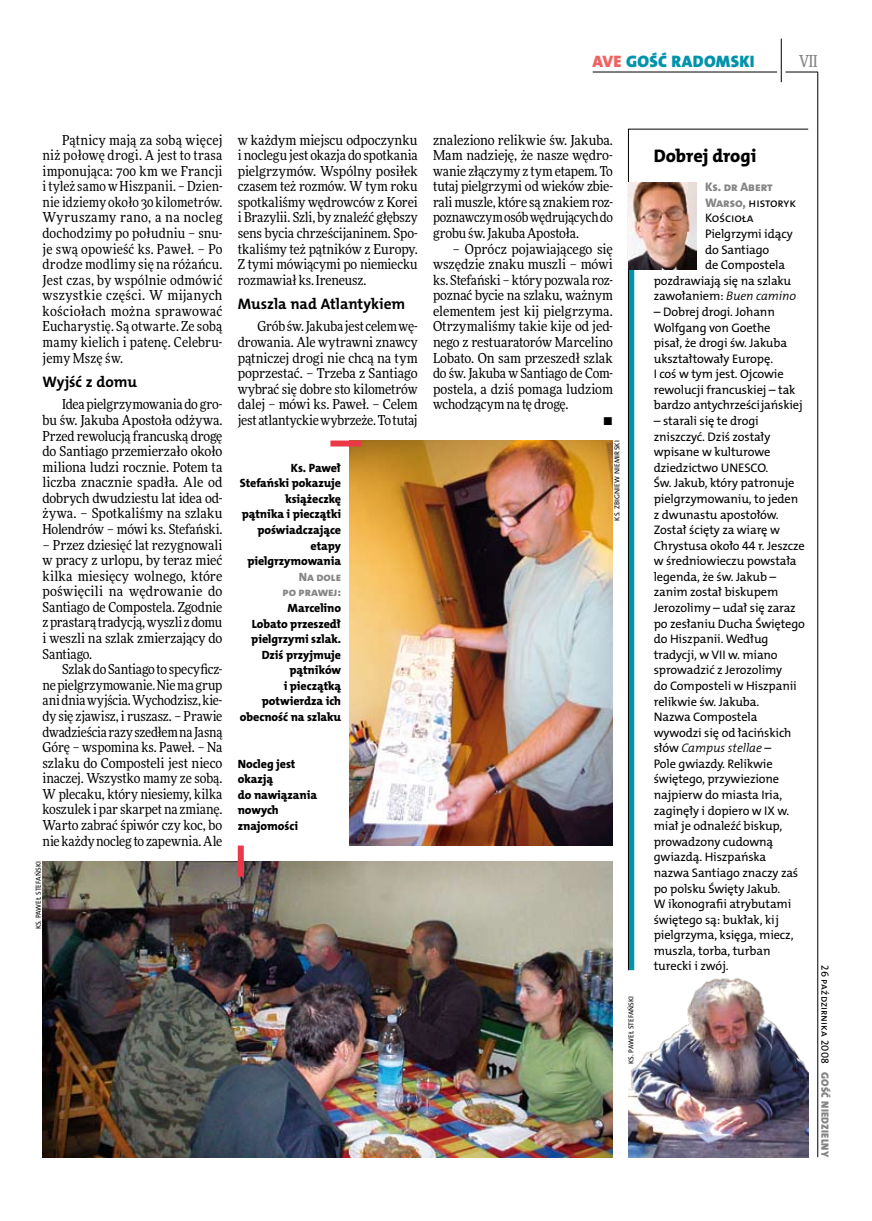
<style>
.page{position:relative;width:872px;height:1221px;background:#fff}
.page>*{position:absolute;margin:0;border:0;box-sizing:border-box;transform-origin:0 0}
.t1{font:18.3px "The Mix HP8 Ex Bld";color:#000}
.t2{font:16.65px "The Mix HP9 Blk";letter-spacing:.02em;color:#0093aa}
.t3{font:500 16.5px "Freeday Narrow";color:#858486;scale:.9 1}
.t4{font:15.3px "The Mix HP7 Bld";color:#000}
.t5{font:13.8px/15.6px "Freeday Narrow News";letter-spacing:-.005em;color:#000;text-align:justify}
.t6{font:12.45px/15.6px "The Mix HP5 Plain";letter-spacing:-.01em;color:#000}
.t7{font:12.45px "The Mix HP4 Se Lig IT";letter-spacing:-.005em;color:#000}
.t8{font:12.45px "The Mix HP8 Ex Bld";letter-spacing:-.005em;color:#858486}
.t9{font:12px/15.6px "The Mix HP8 Ex Bld";letter-spacing:-.005em;color:#000;text-align:right}
.t10{font:12px/15.6px "The Mix HP8 Ex Bld";letter-spacing:-.005em;color:#858486;text-align:right}
.t11{font:10.5px "The Mix HP5 Plain";letter-spacing:.01em;color:#000}
.t12{font:10.5px "The Mix HP9 Blk";letter-spacing:.025em;color:#858486}
.t13{font:7.2px "The Mix HP5 Plain";letter-spacing:.015em;color:#000}
.s1{color:#ef6463}
.s2{font-family:"The Mix HP8 Ex Bld";color:#858486}
.s3{font-family:"The Mix HP4 Se Lig IT"}
.s4{font-family:"The Mix HP5 Plain"}
</style>
<div class="page">
<hr style="left:817px;top:72px;width:1px;height:1084px;background:#000">
<hr style="left:781px;top:39px;width:1px;height:43px;background:#000">
<hr style="left:785px;top:72px;width:32px;height:1px;background:#000">
<hr style="left:592px;top:72px;width:185px;height:1px;background:#000">
<img style="left:43px;top:861px;width:570px;height:295px">
<svg style="left:628px;top:129px;width:180px;height:804px"></svg>
<img style="left:628px;top:182px;width:68px;height:87px">
<img style="left:628px;top:933px;width:180px;height:223px">
<img style="left:350px;top:440px;width:263px;height:405px">
<div style="left:330px;top:440px;width:31px;height:6px;background:#eb3848"></div>
<div style="left:238px;top:845px;width:6px;height:31px;background:#eb3848"></div>
<p class="t2" style="left:592px;top:50px;width:164px"><span class="s1">AVE</span> GOŚĆ RADOMSKI</p>
<p class="t3" style="left:799px;top:50px;width:22px">VII</p>
<p class="t5" style="left:43px;top:132px;width:181px;text-indent:20px">Pątnicy mają za sobą więcej niż połowę drogi. A jest to trasa imponująca: 700 km we Francji ityleż samo w Hiszpanii. – Dzien&shy;nie idziemy około 30 kilometrów.<br>Wyruszamy rano, a na nocleg dochodzimy po południu – snu&shy;je swą opowieść ks. Paweł. – Po drodze modlimy się na różańcu.<br>Jest czas, by wspólnie odmówić wszystkie części. W mijanych kościołach można sprawować Eucharystię. Są otwarte. Ze sobą mamy kielich i patenę. Celebru&shy;jemy Mszę św.</p>
<p class="t4" style="left:43px;top:372px;width:96px">Wyjść z domu</p>
<p class="t5" style="left:43px;top:396px;width:181px;text-indent:20px">Idea pielgrzymowania do gro&shy;bu św. Jakuba Apostoła odżywa.<br>Przed rewolucją francuską drogę do Santiago przemierzało około miliona ludzi rocznie. Potem ta liczba znacznie spadła. Ale od dobrych dwudziestu lat idea od&shy;żywa. – Spotkaliśmy na szlaku Holendrów – mówi ks. Stefański.</p>
<p class="t5" style="left:43px;top:536px;width:181px">– Przez dziesięć lat rezygnowali w pracy z urlopu, by teraz mieć kilka miesięcy wolnego, które poświęcili na wędrowanie do Santiago de Compostela. Zgodnie zprastarą tradycją, wyszli zdomu i weszli na szlak zmierzający do Santiago.</p>
<p class="t5" style="left:43px;top:661px;width:181px;text-indent:20px">Szlak do Santiago to specyficz&shy;ne pielgrzymowanie. Nie ma grup ani dnia wyjścia. Wychodzisz, kie&shy;dy się zjawisz, i ruszasz. – Prawie dwadzieścia razy szedłem na Jasną Górę – wspomina ks. Paweł. – Na szlaku do Composteli jest nieco inaczej. Wszystko mamy ze sobą.<br>W plecaku, który niesiemy, kilka koszulek i par skarpet na zmianę.<br>Warto zabrać śpiwór czy koc, bo nie każdy nocleg to zapewnia. Ale</p>
<p class="t13" style="left:34px;top:929px;width:70px;rotate:-90deg">Ks. Paweł Stefański</p>
<p class="t5" style="left:238px;top:132px;width:181px">w każdym miejscu odpoczynku i noclegu jest okazja do spotkania pielgrzymów. Wspólny posiłek czasem też rozmów. W tym roku spotkaliśmy wędrowców z Korei i Brazylii. Szli, by znaleźć głębszy sens bycia chrześcijaninem. Spo&shy;tkaliśmy też pątników z Europy.<br>Z tymi mówiącymi po niemiecku rozmawiał ks. Ireneusz.</p>
<p class="t4" style="left:238px;top:294px;width:169px">Muszla nad Atlantykiem</p>
<p class="t5" style="left:238px;top:318px;width:181px;text-indent:20px">Grób św. Jakuba jest celem wę&shy;drowania. Ale wytrawni znawcy pątniczej drogi nie chcą na tym poprzestać. – Trzeba z Santiago wybrać się dobre sto kilometrów dalej – mówi ks. Paweł. – Celem jest atlantyckie wybrzeże. To tutaj</p>
<p class="t9" style="left:240px;top:460px;width:103px">Ks. Paweł<br>Stefański pokazuje książeczkę<br>pątnika i pieczątki poświadczające etapy pielgrzymowania</p>
<p class="t10" style="left:282px;top:569px;width:60px">Na dole po prawej:</p>
<p class="t9" style="left:240px;top:600px;width:103px">Marcelino<br>Lobato przeszedł pielgrzymi szlak.<br>Dziś przyjmuje pątników<br>i pieczątką potwierdza ich obecność na szlaku</p>
<p class="t9" style="left:238px;top:755px;width:81px;text-align:left">Nocleg jest okazją<br>do nawiązania nowych znajomości</p>
<p class="t5" style="left:433px;top:132px;width:181px">znaleziono relikwie św. Jakuba.<br>Mam nadzieję, że nasze wędro&shy;wanie złączymy z tym etapem. To tutaj pielgrzymi od wieków zbie&shy;rali muszle, które są znakiem roz&shy;poznawczym osób wędrujących do grobu św. Jakuba Apostoła.</p>
<p class="t5" style="left:452px;top:241px;width:162px">– Oprócz pojawiającego się</p>
<p class="t5" style="left:433px;top:256px;width:181px">wszędzie znaku muszli – mówi</p>
<p class="t5" style="left:433px;top:272px;width:181px">ks. Stefański – który pozwala roz-</p>
<p class="t5" style="left:433px;top:287px;width:181px">poznać bycie na szlaku, ważnym</p>
<p class="t5" style="left:433px;top:303px;width:181px">elementem jest kij pielgrzyma.</p>
<p class="t5" style="left:433px;top:318px;width:181px">Otrzymaliśmy takie kije od jed-</p>
<p class="t5" style="left:433px;top:334px;width:181px">nego z restuaratorów Marcelino</p>
<p class="t5" style="left:433px;top:350px;width:181px">Lobato. On sam przeszedł szlak</p>
<p class="t5" style="left:433px;top:365px;width:181px">do św. Jakuba w Santiago de Com-</p>
<p class="t5" style="left:433px;top:381px;width:181px">postela, a dziś pomaga ludziom</p>
<p class="t5" style="left:433px;top:396px;width:137px">wchodzącym na tę drogę.</p>
<p class="t5" style="left:603px;top:412px;width:11px">•</p>
<p class="t13" style="left:612px;top:520px;width:81px;rotate:-90deg">Ks. Zbigniew N iemirski</p>
<p class="t13" style="left:626px;top:1063px;width:70px;rotate:-90deg">Ks. Paweł Stefański</p>
<h1 class="t1" style="left:654px;top:144px;width:104px">Dobrej drogi</h1>
<p class="t8" style="left:705px;top:179px;width:69px">Ks. dr Abert</p>
<p class="t6" style="left:705px;top:195px;width:93px"><span class="s2">Warso,</span> historyk</p>
<p class="t6" style="left:705px;top:210px;width:50px">Kościoła</p>
<p class="t6" style="left:705px;top:226px;width:89px">Pielgrzymi idący</p>
<p class="t6" style="left:705px;top:242px;width:66px">do Santiago</p>
<p class="t6" style="left:705px;top:257px;width:82px">de Compostela</p>
<p class="t6" style="left:654px;top:273px;width:139px">pozdrawiają się na szlaku</p>
<p class="t6" style="left:654px;top:288px;width:144px">zawołaniem: <span class="s3">Buen camino</span></p>
<p class="t6" style="left:654px;top:304px;width:150px">– Dobrej drogi. Johann<br>Wolfgang von Goethe<br>pisał, że drogi św. Jakuba ukształtowały Europę.<br>I coś w tym jest. Ojcowie rewolucji francuskiej – tak bardzo antychrześcijańskiej</p>
<p class="t6" style="left:654px;top:413px;width:118px">– starali się te drogi zniszczyć. Dziś zostały wpisane w kulturowe dziedzictwo UNES</p>
<p class="t6" style="left:654px;top:460px;width:153px;text-indent:97px">CO.<br>Św. Jakub, który patronuje pielgrzymowaniu, to jeden z dwunastu apostołów.<br>Został ścięty za wiarę w<br>Chrystusa około 44 r. Jeszcze w średniowieczu powstała legenda, że św. Jakub – zanim został biskupem<br>Jerozolimy – udał się zaraz po zesłaniu Ducha Świętego do Hiszpanii. Według tradycji, w VII w. miano sprowadzić z Jerozolimy<br>do Composteli w Hiszpanii relikwie św. Jakuba.<br>N azwa Compostela wywodzi się od łacińskich</p>
<p class="t7" style="left:654px;top:740px;width:119px"><span class="s4">słów</span> Campus stellae <span class="s4">–</span></p>
<p class="t6" style="left:654px;top:756px;width:146px">Pole gwiazdy. Relikwie świętego, przywiezione najpierw do miasta I ria, zaginęły i dopiero w I X w. miał je odnaleźć biskup, prowadzony cudowną gwiazdą. Hiszpańska nazwa Santiago znaczy zaś po polsku Święty Jakub.<br>W ikonografii atrybutami świętego są: bukłak, kij pielgrzyma, księga, miecz, muszla, torba, turban turecki i zwój.</p>
<p class="t11" style="left:832px;top:965px;width:100px;rotate:90deg">26 paździrnika 2008</p>
<p class="t12" style="left:832px;top:1071px;width:87px;rotate:90deg">GOŚĆ NIEDZIELNY</p>
</div>
